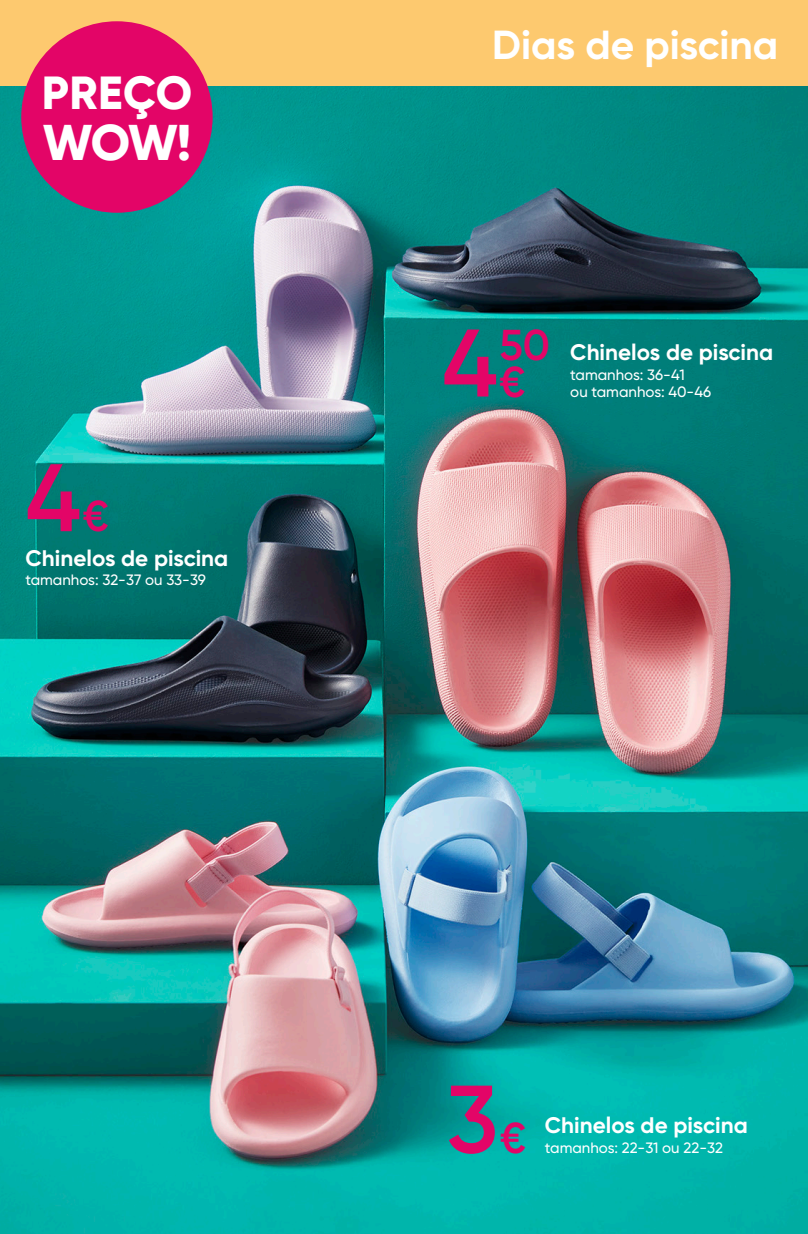
<style>
.page{position:relative;width:808px;height:1234px;background:#fff}
.page>*{position:absolute;margin:0;border:0;box-sizing:border-box;transform-origin:0 0}
.PEPCO2_price{font:600 95.7px "Gilroy";color:#e30567}
.t1{font:800 49.95px "Gilroy";color:#fff}
.t2{font:800 46.2px "Gilroy";letter-spacing:.005em;color:#fff}
.PEPCO2_fraction_currency{font:600 43.2px/36.8px "Gilroy";color:#e30567}
.belka_gilroy_12_pt{font:700 40.5px "Gilroy";color:#fff}
.PEPCO_name{font:700 22.5px "Gilroy";color:#fff}
.PEPCO_descr{font:500 15px/16.8px "Gilroy";color:#fff}
</style>
<div class="page">
<img style="left:0;top:85px;width:808px;height:1148px">
<div style="left:0;top:0;width:808px;height:85px;background:#fdc96f"></div>
<div style="left:21px;top:21px;width:192px;height:192px;background:#e30567;border-radius:50%"></div>
<p class="t2" style="left:42px;top:64px;width:152px">PREÇO</p>
<p class="t1" style="left:43px;top:111px;width:150px">WOW!</p>
<p class="PEPCO2_price" style="left:26px;top:438px;width:57px">4</p>
<p class="PEPCO2_fraction_currency" style="left:83px;top:497px;width:28px">€</p>
<p class="PEPCO_name" style="left:26px;top:543px;width:204px">Chinelos de piscina</p>
<p class="PEPCO_descr" style="left:26px;top:571px;width:182px">tamanhos: 32-37 ou 33-39</p>
<p class="belka_gilroy_12_pt" style="left:492px;top:19px;width:287px">Dias de piscina</p>
<p class="PEPCO2_price" style="left:442px;top:303px;width:57px">4</p>
<p class="PEPCO2_fraction_currency" style="left:500px;top:326px;width:52px">50 €</p>
<p class="PEPCO_name" style="left:570px;top:338px;width:204px">Chinelos de piscina</p>
<p class="PEPCO_descr" style="left:570px;top:366px;width:142px">tamanhos: 36-41<br>ou tamanhos: 40-46</p>
<p class="PEPCO2_price" style="left:446px;top:1059px;width:53px">3</p>
<p class="PEPCO2_fraction_currency" style="left:500px;top:1118px;width:28px">€</p>
<p class="PEPCO_name" style="left:545px;top:1110px;width:204px">Chinelos de piscina</p>
<p class="PEPCO_descr" style="left:545px;top:1138px;width:180px">tamanhos: 22-31 ou 22-32</p>
</div>
